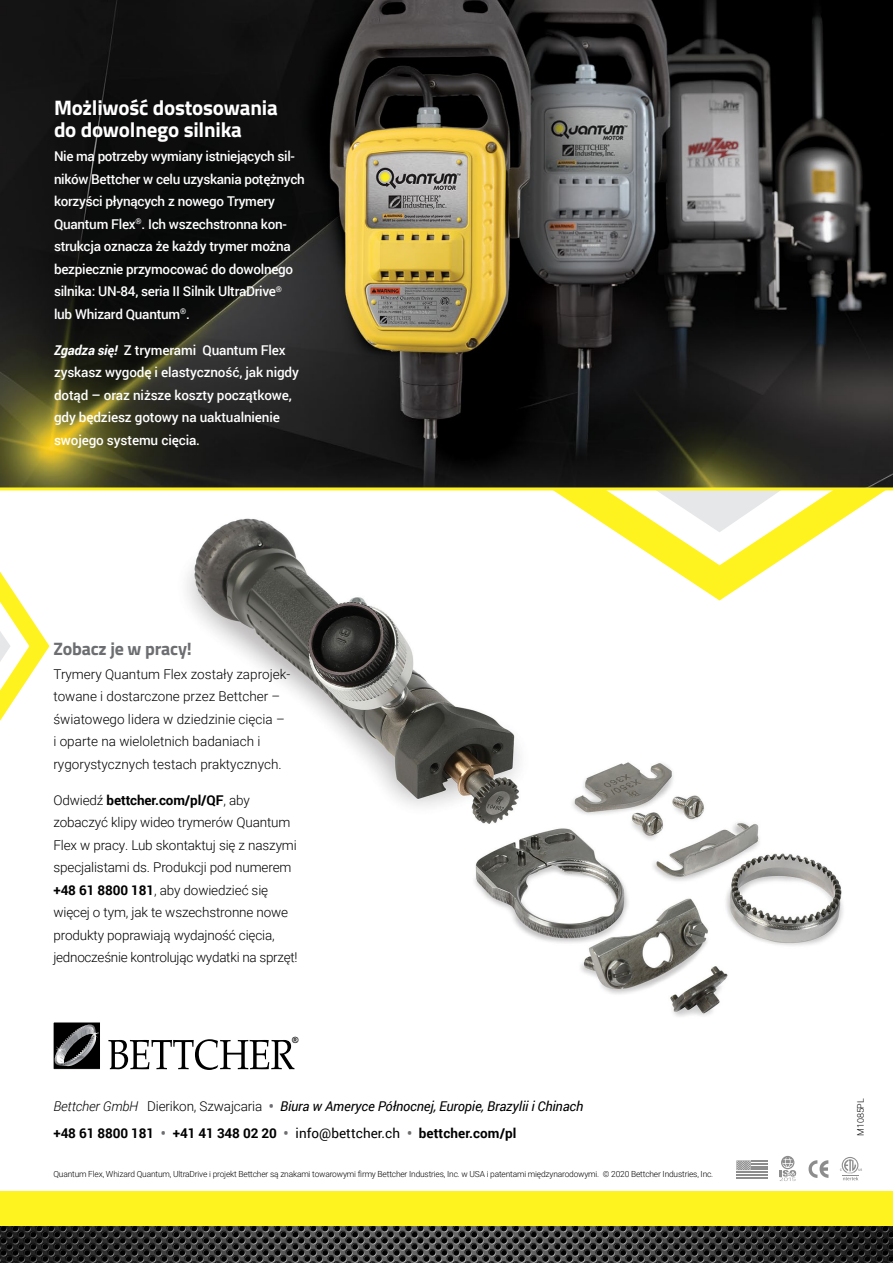
<style>
.page{position:relative;width:893px;height:1263px;background:#fff}
.page>*{position:absolute;margin:0;border:0;box-sizing:border-box;transform-origin:0 0}
.t1{font:700 21px/22.5px "Titillium";letter-spacing:-.01em;color:#fff}
.t2{font:700 18px "Titillium";letter-spacing:-.01em;color:#6d6e71}
.t3{font:300 13.5px/22.5px "Roboto";letter-spacing:-.01em;color:#000}
.t4{font:500 13.5px/22.5px "Roboto";letter-spacing:-.02em;color:#fff}
.t5{font:italic 13.5px/27px "Roboto";letter-spacing:-.01em;color:#000}
.t6{font:300 9px "Roboto";letter-spacing:-.01em;color:#000}
.t7{font:700 8.7px "Arial";color:#000}
.t8{font:300 8.4px "Roboto";letter-spacing:-.02em;color:#000}
.s1{font-weight:700;font-style:italic}
.s2{font-weight:700}
.s3{font-weight:300}
.s4{font-weight:300;font-style:normal}
.s5{font-weight:900;font-style:normal;color:#6d6e71}
.s6{font-weight:700;font-style:normal}
.s7{font-style:normal}
</style>
<div class="page">
<img style="left:187px;top:518px;width:656px;height:552px">
<img style="left:0;top:0;width:893px;height:487px">
<svg style="left:108px;top:1039px;width:186px;height:31px"></svg>
<svg style="left:55px;top:1023px;width:44px;height:45px;background:#3f3f40"></svg>
<div style="left:53px;top:1021px;width:48px;height:49px;border:1px solid #fdfdfd"></div>
<img style="left:75px;top:1024px;width:15px;height:7px">
<svg style="left:780px;top:1156px;width:16px;height:25px"></svg>
<svg style="left:808px;top:1160px;width:20px;height:18px"></svg>
<svg style="left:840px;top:1157px;width:22px;height:23px"></svg>
<hr style="left:736px;top:1171px;width:31px;height:2px;background:#000">
<hr style="left:736px;top:1174px;width:31px;height:2px;background:#000">
<hr style="left:736px;top:1177px;width:31px;height:1px;background:#000">
<svg style="left:736px;top:1160px;width:31px;height:10px"></svg>
<svg style="left:0;top:571px;width:50px;height:150px"></svg>
<svg style="left:552px;top:490px;width:335px;height:110px"></svg>
<hr style="left:0;top:487px;width:893px;height:3px;background:#fff31f">
<div style="left:0;top:1191px;width:893px;height:40px;background:#fff31f"></div>
<img style="left:0;top:1227px;width:893px;height:36px">
<h1 class="t1" style="left:54px;top:95px;width:225px">Możliwość dostosowania do dowolnego silnika</h1>
<p class="t4" style="left:54px;top:145px;width:252px">Nie ma potrzeby wymiany istniejących sil&shy;ników Bettcher w celu uzyskania potężnych korzyści płynących z nowego Trymery Quantum Flex<sup>®</sup>. Ich wszechstronna kon&shy;strukcja oznacza że każdy trymer można bezpiecznie przymocować do dowolnego silnika: UN-84, seria II Silnik UltraDrive<sup>®<br></sup>lub Whizard Quantum<sup>®</sup>.</p>
<p class="t4" style="left:54px;top:338px;width:246px"><span class="s1">Zgadza się!</span> Z trymerami Quantum Flex zyskasz wygodę i elastyczność, jak nigdy dotąd – oraz niższe koszty początkowe, gdy będziesz gotowy na uaktualnienie swojego systemu cięcia.</p>
<h2 class="t2" style="left:53px;top:634px;width:140px">Zobacz je w pracy!</h2>
<p class="t3" style="left:53px;top:662px;width:238px">Trymery Quantum Flex zostały zaprojek&shy;towane i dostarczone przez Bettcher – światowego lidera w dziedzinie cięcia – i oparte na wieloletnich badaniach i rygorystycznych testach praktycznych.</p>
<p class="t3" style="left:53px;top:788px;width:246px">Odwiedź <span class="s2">bettcher.com/pl/QF</span>, aby zobaczyć klipy wideo trymerów Quantum Flex w pracy. Lub skontaktuj się z naszymi specjalistami ds. Produkcji pod numerem <span class="s2">+48 61 8800 181</span>, aby dowiedzieć się więcej o tym, jak te wszechstronne nowe produkty poprawiają wydajność cięcia, jednocześnie kontrolując wydatki na sprzęt!</p>
<p class="t7" style="left:292px;top:1033px;width:8px">®</p>
<p class="t5" style="left:53px;top:1092px;width:531px"><span class="s3">Bettcher GmbH</span> <span class="s4">Dierikon, Szwajcaria</span> <span class="s5">•</span> Biura w Ameryce Północnej, Europie, Brazylii i Chinach <span class="s6">+48 61 8800 181</span> <span class="s5">•</span> <span class="s6">+41 41 348 02 20</span> <span class="s5">•</span> <span class="s7">info@bettcher.ch</span> <span class="s5">•</span> <span class="s6">bettcher.com/pl</span></p>
<p class="t8" style="left:53px;top:1168px;width:661px">Quantum Flex, Whizard Quantum, UltraDrive i projekt Bettcher są znakami towarowymi firmy Bettcher Industries, Inc. w USA i patentami międzynarodowymi. © 2020 Bettcher Industries, Inc.</p>
<p class="t6" style="left:854px;top:1136px;width:39px;rotate:-90deg">M1085PL</p>
</div>
